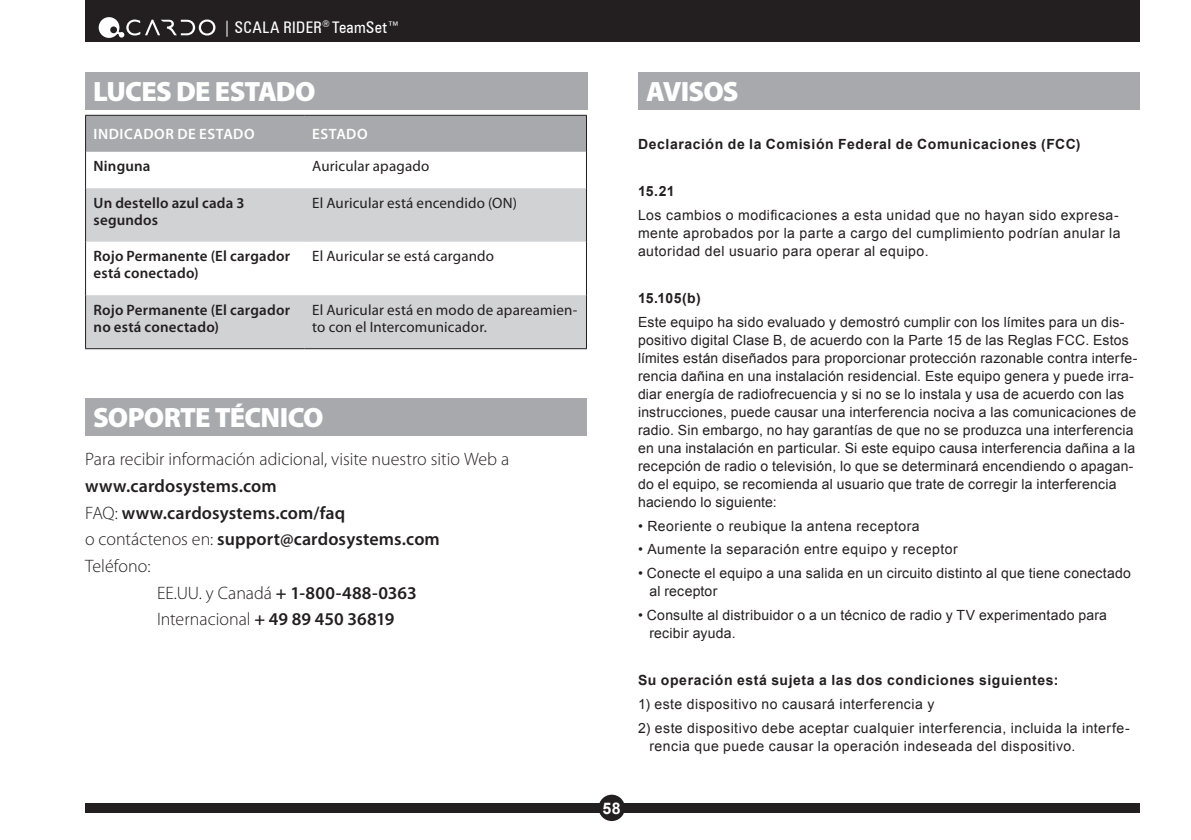
<style>
.page{position:relative;width:1191px;height:840px;background:#fff}
.page>*{position:absolute;margin:0;border:0;box-sizing:border-box;transform-origin:0 0}
.t1{font:900 28px "Myriad Pro";letter-spacing:-.03em;color:#fff}
.t2{font:600 18px "Myriad Pro";letter-spacing:.005em;color:#231f20}
.t3{font:300 18px "Myriad Pro";color:#231f20}
.t4{font:condensed 16px "Zurich BT";letter-spacing:.02em;color:#fff}
.t5{font:700 16px "Arial";color:#fff}
.t6{font:15px/17px "Myriad Pro";letter-spacing:.01em;color:#231f20}
.t7{font:600 15px/17px "Myriad Pro";letter-spacing:.015em;color:#231f20}
.t8{font:600 15px "Myriad Pro";letter-spacing:.035em;color:#fff}
.t9{font:14px/18px "Arial";letter-spacing:.02em;color:#231f20}
.t10{font:700 14px "Arial";letter-spacing:.04em;color:#231f20}
.s1{font-weight:300}
.s2{font-weight:600}
</style>
<div class="page">
<div style="left:85px;top:802px;width:1055px;height:10px;background:#231f20"></div>
<div style="left:598px;top:794px;width:27px;height:26px;background:#231f20;border-radius:50%"></div>
<div style="left:85px;top:0;width:1055px;height:42px;background:#231f20"></div>
<svg style="left:98px;top:17px;width:117px;height:21px"></svg>
<div style="left:85px;top:72px;width:502px;height:37px;background:#a8a9ad"></div>
<div style="left:86px;top:116px;width:500px;height:36px;background:#a8a9ad"></div>
<svg style="left:86px;top:188px;width:500px;height:160px;fill:#d1d2d4"></svg>
<hr style="left:85px;top:115px;width:219px;height:1px;background:#231f20">
<hr style="left:85px;top:116px;width:1px;height:36px;background:#231f20">
<hr style="left:304px;top:115px;width:283px;height:1px;background:#231f20">
<hr style="left:586px;top:116px;width:1px;height:36px;background:#231f20">
<hr style="left:85px;top:152px;width:1px;height:36px;background:#231f20">
<hr style="left:586px;top:152px;width:1px;height:36px;background:#231f20">
<hr style="left:85px;top:188px;width:1px;height:53px;background:#231f20">
<hr style="left:586px;top:188px;width:1px;height:53px;background:#231f20">
<hr style="left:85px;top:241px;width:1px;height:54px;background:#231f20">
<hr style="left:586px;top:241px;width:1px;height:54px;background:#231f20">
<hr style="left:85px;top:295px;width:1px;height:53px;background:#231f20">
<hr style="left:586px;top:295px;width:1px;height:53px;background:#231f20">
<hr style="left:85px;top:348px;width:219px;height:1px;background:#231f20">
<hr style="left:304px;top:348px;width:283px;height:1px;background:#231f20">
<div style="left:85px;top:398px;width:502px;height:37px;background:#a8a9ad"></div>
<div style="left:638px;top:72px;width:502px;height:37px;background:#a8a9ad"></div>
<p class="t4" style="left:223px;top:17px;width:178px">| SCALA RIDER<sup>®</sup> TeamSet™</p>
<h1 class="t1" style="left:93px;top:73px;width:224px">LUCES DE ESTADO</h1>
<p class="t8" style="left:94px;top:124px;width:15px">Indicador</p>
<p class="t8" style="left:177px;top:124px;width:41px">De Estado</p>
<p class="t8" style="left:312px;top:124px;width:19px">Estado</p>
<p class="t7" style="left:94px;top:157px;width:58px">Ninguna</p>
<p class="t6" style="left:312px;top:157px;width:118px">Auricular apagado</p>
<p class="t7" style="left:94px;top:193px;width:152px">Un destello azul cada 3 segundos</p>
<p class="t6" style="left:312px;top:194px;width:206px">El Auricular está encendido (ON)</p>
<p class="t7" style="left:94px;top:247px;width:198px">Rojo Permanente (El cargador está conectado)</p>
<p class="t6" style="left:312px;top:247px;width:183px">El Auricular se está cargando</p>
<p class="t7" style="left:94px;top:300px;width:198px">Rojo Permanente (El cargador no está conectado)</p>
<p class="t6" style="left:312px;top:300px;width:267px">El Auricular está en modo de apareamien&shy;to con el Intercomunicador.</p>
<h1 class="t1" style="left:93px;top:399px;width:232px">SOPORTE TÉCNICO</h1>
<p class="t3" style="left:85px;top:448px;width:426px">Para recibir información adicional, visite nuestro sitio Web a</p>
<p class="t2" style="left:85px;top:474px;width:193px">www.cardosystems.com</p>
<p class="t2" style="left:85px;top:501px;width:262px"><span class="s1">FAQ:</span> www.cardosystems.com/faq</p>
<p class="t2" style="left:85px;top:527px;width:356px"><span class="s1">o contáctenos en:</span> support@cardosystems.com</p>
<p class="t3" style="left:85px;top:555px;width:67px">Teléfono:</p>
<p class="t2" style="left:157px;top:581px;width:261px"><span class="s1">EE.UU. y Canadá</span> + 1-800-488-0363</p>
<p class="t3" style="left:157px;top:608px;width:239px">Internacional <span class="s2">+ 49 89 450 36819</span></p>
<h1 class="t1" style="left:646px;top:73px;width:94px">AVISOS</h1>
<p class="t10" style="left:638px;top:136px;width:444px">Declaración de la Comisión Federal de Comunicaciones (FCC)</p>
<p class="t10" style="left:638px;top:183px;width:38px">15.21</p>
<p class="t9" style="left:638px;top:205px;width:484px">Los cambios o modificaciones a esta unidad que no hayan sido expresa&shy;mente aprobados por la parte a cargo del cumplimiento podrían anular la autoridad del usuario para operar al equipo.</p>
<p class="t10" style="left:638px;top:290px;width:64px">15.105(b)</p>
<p class="t9" style="left:638px;top:312px;width:501px">Este equipo ha sido evaluado y demostró cumplir con los límites para un dis&shy;positivo digital Clase B, de acuerdo con la Parte 15 de las Reglas FCC. Estos límites están diseñados para proporcionar protección razonable contra interfe&shy;rencia dañina en una instalación residencial. Este equipo genera y puede irra&shy;diar energía de radiofrecuencia y si no se lo instala y usa de acuerdo con las instrucciones, puede causar una interferencia nociva a las comunicaciones de radio. Sin embargo, no hay garantías de que no se produzca una interferencia en una instalación en particular. Si este equipo causa interferencia dañina a la recepción de radio o televisión, lo que se determinará encendiendo o apagan&shy;do el equipo, se recomienda al usuario que trate de corregir la interferencia haciendo lo siguiente:</p>
<p class="t9" style="left:638px;top:516px;width:283px">• Reoriente o reubique la antena receptora</p>
<p class="t9" style="left:638px;top:540px;width:321px">• Aumente la separación entre equipo y receptor</p>
<p class="t9" style="left:649px;top:564px;width:483px;text-indent:-11px">• Conecte el equipo a una salida en un circuito distinto al que tiene conectado al receptor</p>
<p class="t9" style="left:649px;top:605px;width:459px;text-indent:-11px">• Consulte al distribuidor o a un técnico de radio y TV experimentado para recibir ayuda.</p>
<p class="t10" style="left:638px;top:672px;width:422px">Su operación está sujeta a las dos condiciones siguientes:</p>
<p class="t9" style="left:638px;top:694px;width:298px">1) este dispositivo no causará interferencia y</p>
<p class="t9" style="left:649px;top:718px;width:482px;text-indent:-11px">2) este dispositivo debe aceptar cualquier interferencia, incluida la interfe&shy;rencia que puede causar la operación indeseada del dispositivo.</p>
<p class="t5" style="left:602px;top:798px;width:20px">58</p>
</div>
